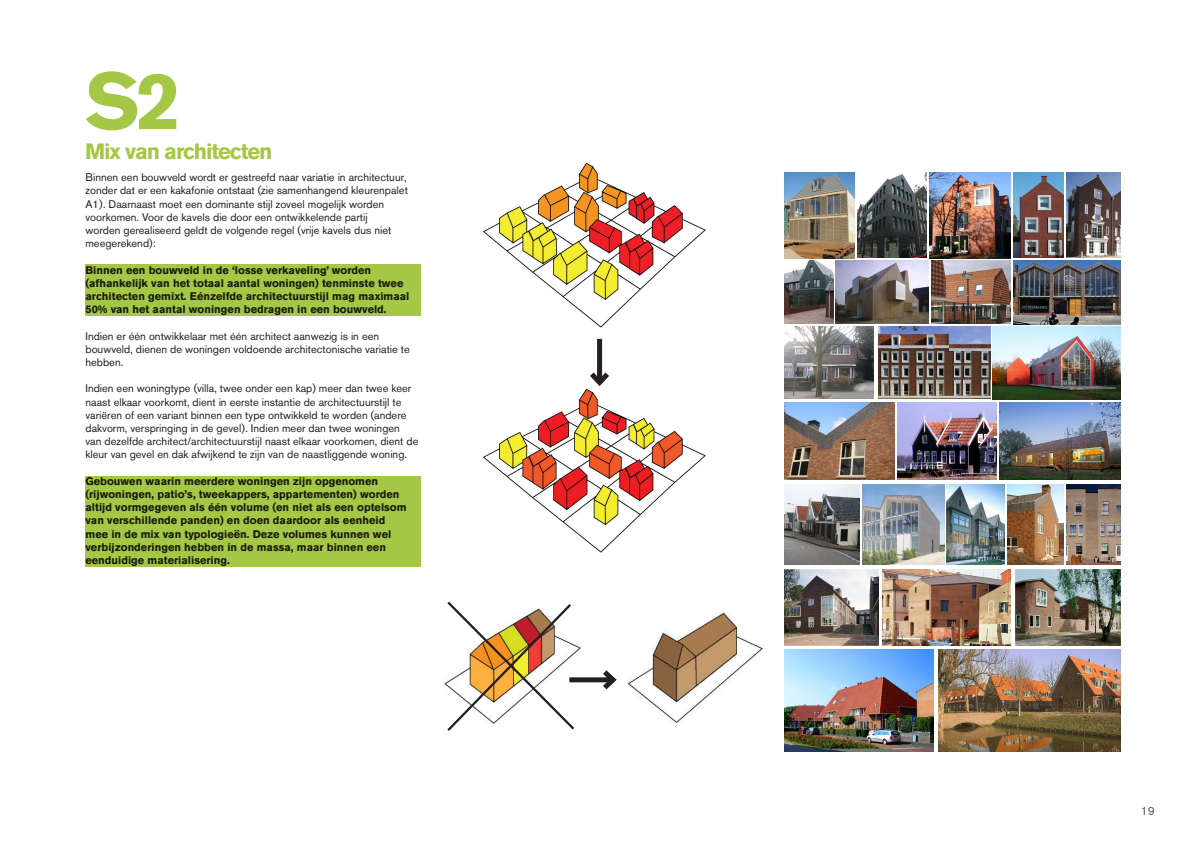
<style>
.page{position:relative;width:1191px;height:842px;background:#fff}
.page>*{position:absolute;margin:0;border:0;box-sizing:border-box;transform-origin:0 0}
.t1{font:700 80px "Akzidenz Grotesk BQ";color:#a4c745}
.t2{font:700 22px "Akzidenz Grotesk BQ";letter-spacing:-.05em;color:#a4c745}
.t3{font:12px "Akzidenz Grotesk BQ";color:#57585a}
.t4{font:11px/13.2px "Akzidenz Grotesk BQ";color:#231f20}
.t5{font:700 11px/13.2px "Akzidenz Grotesk BQ";color:#231f20}
</style>
<div class="page">
<div style="left:85px;top:476px;width:335px;height:91px;background:#a4c745"></div>
<div style="left:85px;top:264px;width:335px;height:52px;background:#a4c745"></div>
<img style="left:1013px;top:173px;width:51px;height:85px">
<img style="left:1013px;top:261px;width:107px;height:63px">
<img style="left:784px;top:173px;width:70px;height:85px">
<img style="left:784px;top:326px;width:89px;height:72px">
<img style="left:878px;top:326px;width:112px;height:73px">
<img style="left:1067px;top:485px;width:53px;height:79px">
<img style="left:784px;top:485px;width:75px;height:79px">
<img style="left:883px;top:569px;width:127px;height:76px">
<img style="left:784px;top:261px;width:49px;height:63px">
<img style="left:946px;top:485px;width:59px;height:79px">
<img style="left:992px;top:326px;width:128px;height:73px">
<img style="left:999px;top:403px;width:121px;height:77px">
<img style="left:862px;top:485px;width:82px;height:80px">
<img style="left:1007px;top:485px;width:56px;height:79px">
<img style="left:784px;top:403px;width:110px;height:77px">
<img style="left:1066px;top:173px;width:54px;height:85px">
<img style="left:857px;top:173px;width:69px;height:85px">
<img style="left:836px;top:261px;width:92px;height:63px">
<img style="left:929px;top:173px;width:81px;height:85px">
<img style="left:931px;top:261px;width:79px;height:63px">
<img style="left:1015px;top:569px;width:105px;height:76px">
<img style="left:784px;top:569px;width:94px;height:76px">
<img style="left:784px;top:650px;width:149px;height:101px">
<img style="left:939px;top:650px;width:181px;height:101px">
<img style="left:483px;top:162px;width:223px;height:181px">
<img style="left:483px;top:390px;width:223px;height:163px">
<div style="left:597px;top:339px;width:5px;height:43px;background:#231f20"></div>
<svg style="left:585px;top:367px;width:24px;height:23px"></svg>
<img style="left:628px;top:612px;width:135px;height:111px">
<div style="left:569px;top:677px;width:44px;height:5px;background:#231f20"></div>
<svg style="left:597px;top:670px;width:20px;height:20px"></svg>
<img style="left:897px;top:403px;width:99px;height:77px">
<svg style="left:445px;top:601px;width:131px;height:130px"></svg>
<h1 class="t1" style="left:85px;top:55px;width:98px">S2</h1>
<h2 class="t2" style="left:85px;top:138px;width:189px">Mix van architecten</h2>
<p class="t4" style="left:85px;top:171px;width:324px">Binnen een bouwveld wordt er gestreefd naar variatie in architectuur, zonder dat er een kakafonie ontstaat (zie samenhangend kleurenpalet A1). Daarnaast moet een dominante stijl zoveel mogelijk worden voorkomen. Voor de kavels die door een ontwikkelende partij<br>worden gerealiseerd geldt de volgende regel (vrije kavels dus niet meegerekend):</p>
<p class="t5" style="left:85px;top:263px;width:325px">Binnen een bouwveld in de ‘losse verkaveling’ worden (afhankelijk van het totaal aantal woningen) tenminste twee architecten gemixt. Eénzelfde architectuurstijl mag maximaal 50% van het aantal woningen bedragen in een bouwveld.</p>
<p class="t4" style="left:85px;top:329px;width:326px">Indien er één ontwikkelaar met één architect aanwezig is in een bouwveld, dienen de woningen voldoende architectonische variatie te hebben.</p>
<p class="t4" style="left:85px;top:382px;width:334px">Indien een woningtype (villa, twee onder een kap) meer dan twee keer naast elkaar voorkomt, dient in eerste instantie de architectuurstijl te variëren of een variant binnen een type ontwikkeld te worden (andere dakvorm, verspringing in de gevel). Indien meer dan twee woningen van dezelfde architect/architectuurstijl naast elkaar voorkomen, dient de kleur van gevel en dak afwijkend te zijn van de naastliggende woning.</p>
<p class="t5" style="left:85px;top:474px;width:323px">Gebouwen waarin meerdere woningen zijn opgenomen (rijwoningen, patio’s, tweekappers, appartementen) worden altijd vormgegeven als één volume (en niet als een optelsom van verschillende panden) en doen daardoor als eenheid mee in de mix van typologieën. Deze volumes kunnen wel verbijzonderingen hebben in de massa, maar binnen een eenduidige materialisering.</p>
<p class="t3" style="left:1141px;top:804px;width:15px">19</p>
</div>
